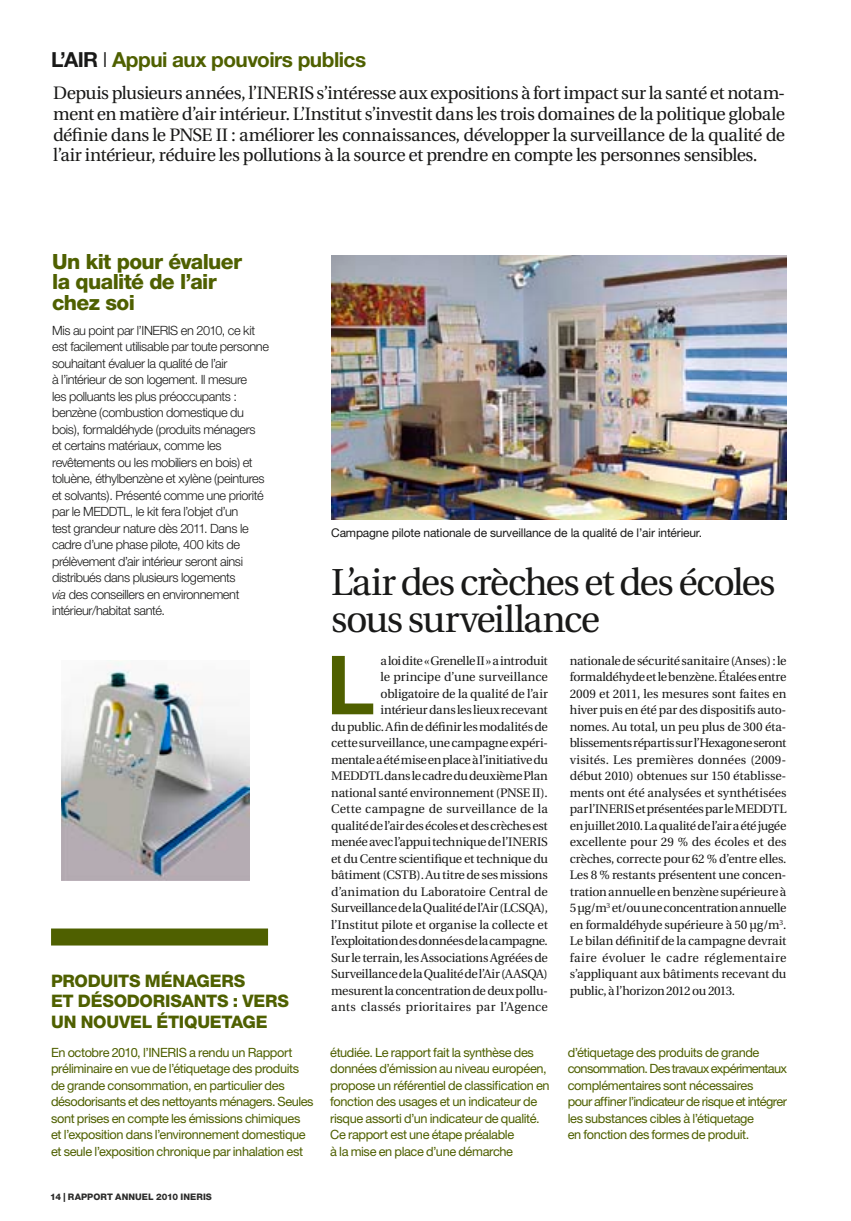
<style>
.page{position:relative;width:851px;height:1221px;background:#fff}
.page>*{position:absolute;margin:0;border:0;box-sizing:border-box;transform-origin:0 0}
.t1{font:700 81.75px "Helvetica Neue CE";color:#4f6000}
.t2{font:37.5px/37.2px "Utopia";letter-spacing:-.04em;color:#191918}
.t3{font:800 21px/20.5px "Helvetica Neue";letter-spacing:-.035em;color:#4f6000}
.t4{font:700 20.85px "Helvetica Neue";letter-spacing:-.025em;color:#4f6000}
.t5{font:18px/20.7px "Utopia";letter-spacing:-.03em;color:#191918;text-align:justify}
.t6{font:800 17.25px/20.5px "Helvetica Neue";letter-spacing:-.015em;color:#4f6000}
.t7{font:12.75px/16.5px "Helvetica Neue";letter-spacing:-.03em;color:#4f6000}
.t8{font:300 12.75px/16.5px "Helvetica Neue";letter-spacing:-.025em;color:#191918}
.t9{font:12.3px/16.5px "Utopia";letter-spacing:-.015em;color:#191918}
.t10{font:12px "Helvetica Neue";letter-spacing:-.015em;color:#191918}
.t11{font:800 9px "Helvetica Neue";letter-spacing:.01em;color:#2b2b2a}
.s1{color:#191918}
.s2{font-weight:300;color:#191918}
.s3{font-style:italic}
</style>
<div class="page">
<img style="left:331px;top:255px;width:455px;height:265px">
<div style="left:51px;top:928px;width:217px;height:17px;background:#4f6000"></div>
<img style="left:61px;top:660px;width:188px;height:220px">
<h3 class="t4" style="left:51px;top:47px;width:316px"><span class="s1">L’AIR</span> <span class="s2">I</span> Appui aux pouvoirs publics</h3>
<p class="t5" style="left:53px;top:83px;width:733px">Depuis plusieurs années, l’INERIS s’intéresse aux expositions à fort impact sur la santé et notam&shy;ment en matière d’air intérieur. L’Institut s’investit dans les trois domaines de la politique globale définie dans le PNSE II : améliorer les connaissances, développer la surveillance de la qualité de l’air intérieur, réduire les pollutions à la source et prendre en compte les personnes sensibles.</p>
<h3 class="t3" style="left:52px;top:251px;width:191px">UN KIT POUR ÉVALUER<br>LA QUALITÉ DE L’AIR<br>CHEZ SOI</h3>
<p class="t8" style="left:52px;top:321px;width:218px">Mis au point par l’INERIS en 2010, ce kit est facilement utilisable par toute personne souhaitant évaluer la qualité de l’air<br>à l’intérieur de son logement. Il mesure<br>les polluants les plus préoccupants : benzène (combustion domestique du bois), formaldéhyde (produits ménagers<br>et certains matériaux, comme les revêtements ou les mobiliers en bois) et toluène, éthylbenzène et xylène (peintures et solvants). Présenté comme une priorité par le MEDDTL, le kit fera l’objet d’un<br>test grandeur nature dès 2011. Dans le cadre d’une phase pilote, 400 kits de prélèvement d’air intérieur seront ainsi distribués dans plusieurs logements<br><span class="s3">via</span> des conseillers en environnement intérieur/habitat santé.</p>
<p class="t10" style="left:331px;top:525px;width:372px">Campagne pilote nationale de surveillance de la qualité de l’air intérieur.</p>
<h2 class="t2" style="left:331px;top:564px;width:446px">L’air des crèches et des écoles sous surveillance</h2>
<p class="t9" style="left:331px;top:652px;width:218px;text-align:right">a loi dite «Grenelle II» a introduit<br>le principe d’une surveillance obligatoire de la qualité de l’air intérieur dans les lieux recevant<br>du public. Afin de définir les modalités de cette surveillance, une campagne expéri&shy;mentale a été mise en place à l’initiative du MEDDTL dans le cadre du deuxième Plan national santé environnement (PNSE II).<br>Cette campagne de surveillance de la qualité de l’air des écoles et des crèches est menée avec l’appui technique de l’INERIS et du Centre scientifique et technique du bâtiment (CSTB). Au titre de ses missions d’animation du Laboratoire Central de Surveillance de la Qualité de l’Air (LCSQA), l’Institut pilote et organise la collecte et l’exploitation des données de la campagne.<br>Sur le terrain, les Associations Agréées de Surveillance de la Qualité de l’Air (AASQA) mesurent la concentration de deux pollu&shy;ants classés prioritaires par l’Agence</p>
<p class="t9" style="left:569px;top:652px;width:218px">nationale de sécurité sanitaire (Anses) : le formaldéhyde et le benzène. Étalées entre 2009 et 2011, les mesures sont faites en hiver puis en été par des dispositifs auto&shy;nomes. Au total, un peu plus de 300 éta&shy;blissements répartis sur l’Hexagone seront visités. Les premières données (2009- début 2010) obtenues sur 150 établisse&shy;ments ont été analysées et synthétisées par l’INERIS et présentées par le MEDDTL en juillet 2010. La qualité de l’air a été jugée excellente pour 29 % des écoles et des crèches, correcte pour 62 % d’entre elles.<br>Les 8 % restants présentent une concen&shy;tration annuelle en benzène supérieure à 5 µg/m<sup>3</sup> et/ou une concentration annuelle en formaldéhyde supérieure à 50 µg/m<sup>3</sup>.<br>Le bilan définitif de la campagne devrait faire évoluer le cadre réglementaire s’appliquant aux bâtiments recevant du public, à l’horizon 2012 ou 2013.</p>
<h1 class="t1" style="left:326px;top:634px;width:50px">L</h1>
<h3 class="t6" style="left:51px;top:970px;width:239px">PRODUITS MÉNAGERS<br>ET DÉSODORISANTS : VERS<br>UN NOUVEL ÉTIQUETAGE</h3>
<p class="t7" style="left:51px;top:1043px;width:264px">En octobre 2010, l’INERIS a rendu un Rapport préliminaire en vue de l’étiquetage des produits de grande consommation, en particulier des désodorisants et des nettoyants ménagers. Seules sont prises en compte les émissions chimiques et l’exposition dans l’environnement domestique et seule l’exposition chronique par inhalation est</p>
<p class="t7" style="left:330px;top:1043px;width:221px">étudiée. Le rapport fait la synthèse des données d’émission au niveau européen, propose un référentiel de classification en fonction des usages et un indicateur de risque assorti d’un indicateur de qualité.<br>Ce rapport est une étape préalable<br>à la mise en place d’une démarche</p>
<p class="t7" style="left:567px;top:1043px;width:221px">d’étiquetage des produits de grande consommation. Des travaux expérimentaux complémentaires sont nécessaires<br>pour affiner l’indicateur de risque et intégrer les substances cibles à l’étiquetage<br>en fonction des formes de produit.</p>
<p class="t11" style="left:50px;top:1190px;width:163px">14 | RAPPORT ANNUEL 2010 INERIS</p>
</div>
